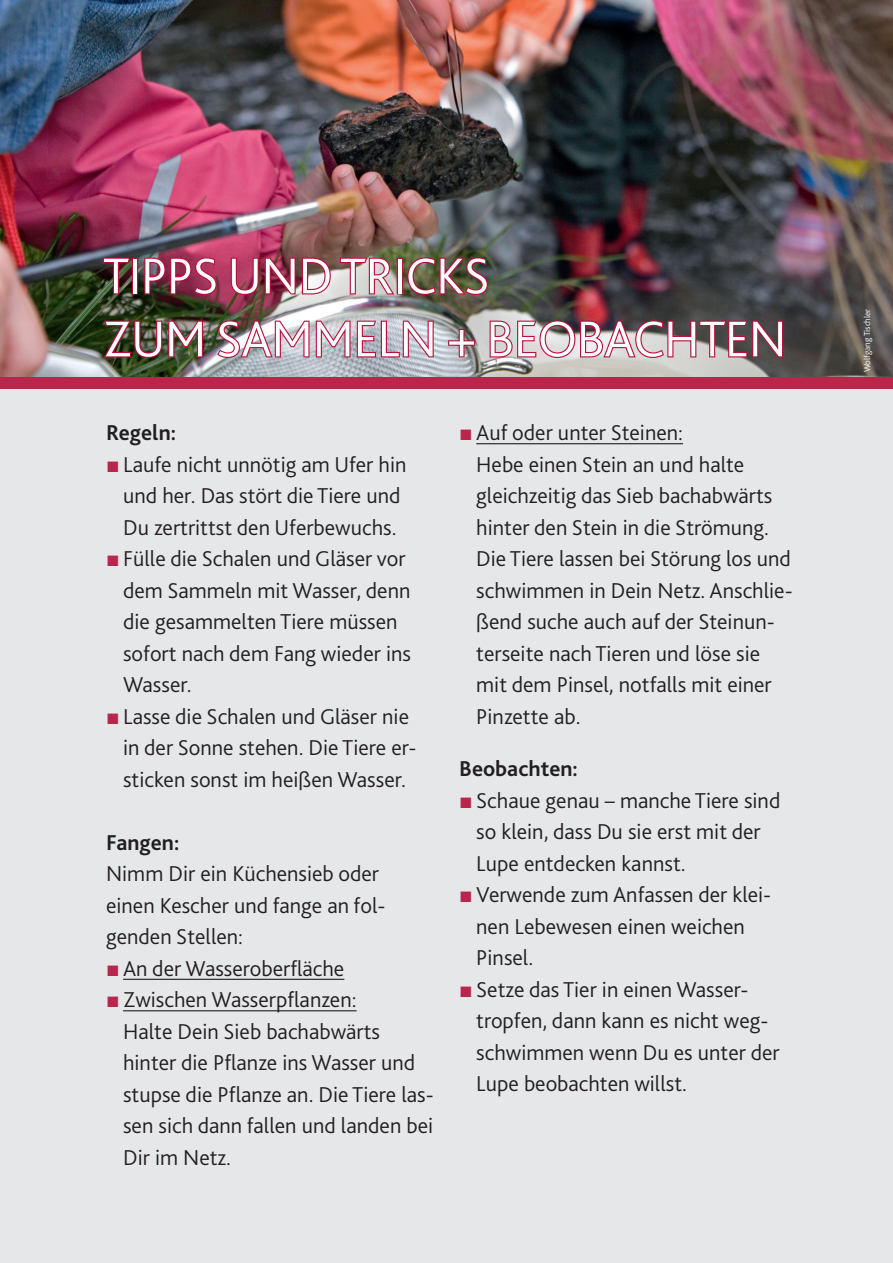
<style>
.page{position:relative;width:893px;height:1263px;background:#e6e7e9}
.page>*{position:absolute;margin:0;border:0;box-sizing:border-box;transform-origin:0 0}
.t1{font:300 52.5px/63px "Bliss 2";letter-spacing:-.01em;color:#fff}
.t2{font:300 22.5px/31.5px "Bliss 2";color:#231f20}
.t3{font:700 22.5px "Bliss 2";color:#231f20}
.t4{font:300 9px "Bliss 2";color:#fff}
.s1{font-family:"Arial";font-weight:400;color:#b6274b}
</style>
<div class="page">
<hr style="left:123px;top:979px;width:221px;height:1px;background:#231f20">
<hr style="left:123px;top:1010px;width:234px;height:1px;background:#231f20">
<img style="left:0;top:0;width:893px;height:378px">
<hr style="left:476px;top:443px;width:207px;height:1px;background:#231f20">
<svg style="left:102px;top:256px;width:30px;height:40px"></svg>
<div style="left:132px;top:258px;width:6px;height:36px;border:2px solid #b5123e"></div>
<svg style="left:143px;top:256px;width:75px;height:40px;background:#8e2846"></svg>
<img style="left:230px;top:256px;width:102px;height:40px">
<svg style="left:339px;top:256px;width:57px;height:40px;background:#bb8b92"></svg>
<div style="left:397px;top:258px;width:6px;height:36px;border:2px solid #b5123e"></div>
<img style="left:406px;top:256px;width:83px;height:40px">
<img style="left:103px;top:319px;width:101px;height:40px">
<img style="left:216px;top:319px;width:219px;height:40px">
<svg style="left:447px;top:328px;width:29px;height:31px"></svg>
<svg style="left:488px;top:319px;width:296px;height:40px"></svg>
<div style="left:1px;top:378px;width:892px;height:11px;background:#b6274b"></div>
<h1 class="t1" style="left:103px;top:243px;width:159px">Tipps und</h1>
<h1 class="t1" style="left:103px;top:243px;width:674px;text-indent:237px">Tricks<br>zum Sammeln + Beobachten</h1>
<p class="t3" style="left:106px;top:419px;width:72px">Regeln:</p>
<p class="t2" style="left:106px;top:448px;width:302px;text-align:center"><span class="s1">■</span> Laufe nicht unnötig am Ufer hin und her. Das stört die Tiere und<br>Du zertrittst den Uferbewuchs.</p>
<p class="t2" style="left:123px;top:543px;width:289px;text-indent:-17px"><span class="s1">■</span> Fülle die Schalen und Gläser vor dem Sammeln mit Wasser, denn die gesammelten Tiere müssen sofort nach dem Fang wieder ins<br>Wasser.</p>
<p class="t2" style="left:123px;top:700px;width:295px;text-indent:-17px"><span class="s1">■</span> Lasse die Schalen und Gläser nie in der Sonne stehen. Die Tiere er&shy;sticken sonst im heißen Wasser.</p>
<p class="t3" style="left:106px;top:828px;width:75px">Fangen:</p>
<p class="t2" style="left:106px;top:858px;width:281px">Nimm Dir ein Küchensieb oder einen Kescher und fange an fol&shy;genden Stellen:</p>
<p class="t2" style="left:106px;top:952px;width:240px"><span class="s1">■</span> An der Wasseroberfläche</p>
<p class="t2" style="left:123px;top:984px;width:312px;text-indent:-17px"><span class="s1">■</span> Zwischen Wasserpflanzen:<br>Halte Dein Sieb bachabwärts hinter die Pflanze ins Wasser und stupse die Pflanze an. Die Tiere las&shy;sen sich dann fallen und landen bei<br>Dir im Netz.</p>
<p class="t2" style="left:476px;top:417px;width:318px;text-indent:-17px"><span class="s1">■</span> Auf oder unter Steinen:<br>Hebe einen Stein an und halte gleichzeitig das Sieb bachabwärts hinter den Stein in die Strömung.<br>Die Tiere lassen bei Störung los und schwimmen in Dein Netz. Anschlie&shy;ßend suche auch auf der Steinun&shy;terseite nach Tieren und löse sie mit dem Pinsel, notfalls mit einer<br>Pinzette ab.</p>
<p class="t3" style="left:459px;top:755px;width:120px">Beobachten:</p>
<p class="t2" style="left:476px;top:784px;width:306px;text-indent:-17px"><span class="s1">■</span> Schaue genau – manche Tiere sind so klein, dass Du sie erst mit der<br>Lupe entdecken kannst.</p>
<p class="t2" style="left:476px;top:879px;width:296px;text-indent:-17px"><span class="s1">■</span> Verwende zum Anfassen der klei&shy;nen Lebewesen einen weichen<br>Pinsel.</p>
<p class="t2" style="left:476px;top:973px;width:305px;text-indent:-17px"><span class="s1">■</span> Setze das Tier in einen Wasser&shy;tropfen, dann kann es nicht weg&shy;schwimmen wenn Du es unter der<br>Lupe beobachten willst.</p>
<p class="t4" style="left:862px;top:372px;width:65px;rotate:-90deg">Wolfgang Tischler</p>
</div>
